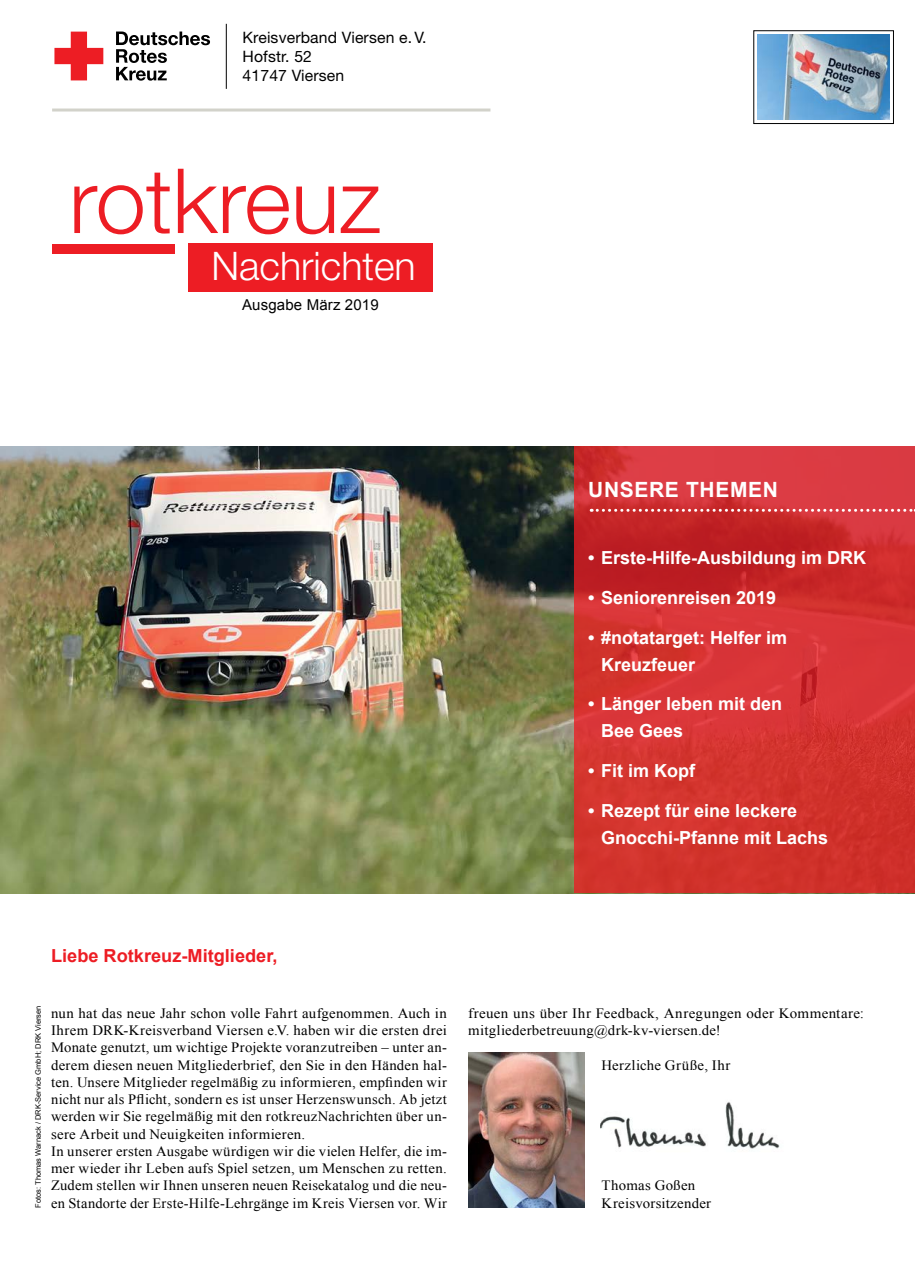
<style>
.page{position:relative;width:915px;height:1263px;background:#fff}
.page>*{position:absolute;margin:0;border:0;box-sizing:border-box;transform-origin:0 0}
.t1{font:300 90px "Helvetica Neue LT Std";color:#ed1d24}
.t2{font:300 39.3px "Helvetica Neue LT Pro";color:#fff}
.t3{font:700 21px "Arial";letter-spacing:.03em;color:#fff}
.t4{font:700 18px/27px "Arial";color:#fff}
.t5{font:700 18px "Arial";color:#ed1d24}
.t6{font:15.75px/19px "Helvetica Neue LT Pro";letter-spacing:.01em;color:#000}
.t7{font:15px "Arial";letter-spacing:.01em;color:#000}
.t8{font:14.25px/17.2px "Times New Roman";letter-spacing:.02em;color:#000;scale:1.04 1}
.t9{font:14.25px/17.2px "Times New Roman";letter-spacing:.02em;color:#000;scale:1.05 1}
.t10{font:7.5px "Arial";color:#000}
</style>
<div class="page">
<img style="left:0;top:446px;width:574px;height:447px">
<img style="left:468px;top:1052px;width:116px;height:156px">
<svg style="left:574px;top:446px;width:340px;height:447px;background:#d23131"></svg>
<svg style="left:591px;top:509px;width:324px;height:3px"></svg>
<div style="left:753px;top:30px;width:140px;height:94px;border:1px solid #000"></div>
<svg style="left:54px;top:32px;width:49px;height:48px"></svg>
<svg style="left:116px;top:32px;width:94px;height:49px"></svg>
<hr style="left:52px;top:109px;width:438px;height:3px;background:#d2d2ca">
<div style="left:188px;top:243px;width:244px;height:49px;background:#ed1d24"></div>
<div style="left:52px;top:245px;width:122px;height:9px;background:#ed1d24"></div>
<hr style="left:226px;top:24px;width:1px;height:65px;background:#000">
<img style="left:757px;top:35px;width:132px;height:85px">
<img style="left:600px;top:1101px;width:180px;height:48px">
<p class="t6" style="left:242px;top:27px;width:185px">Kreisverband Viersen e.V.<br>Hofstr. 52<br>41747 Viersen</p>
<h1 class="t1" style="left:69px;top:146px;width:313px">rotkreuz</h1>
<h2 class="t2" style="left:211px;top:242px;width:206px">Nachrichten</h2>
<p class="t7" style="left:242px;top:295px;width:138px">Ausgabe März 2019</p>
<h3 class="t3" style="left:588px;top:476px;width:188px">Unsere Themen</h3>
<p class="t4" style="left:588px;top:545px;width:279px">• Erste-Hilfe-Ausbildung im DRK</p>
<p class="t4" style="left:588px;top:584px;width:189px">• Seniorenreisen 2019</p>
<p class="t4" style="left:600px;top:624px;width:188px;text-indent:-13px">• #notatarget: Helfer im<br>Kreuzfeuer</p>
<p class="t4" style="left:600px;top:691px;width:183px;text-indent:-13px">• Länger leben mit den<br>Bee Gees</p>
<p class="t4" style="left:588px;top:758px;width:108px">• Fit im Kopf</p>
<p class="t4" style="left:600px;top:797px;width:229px;text-indent:-13px">• Rezept für eine leckere<br>Gnocchi-Pfanne mit Lachs</p>
<p class="t5" style="left:51px;top:944px;width:228px">Liebe Rotkreuz-Mitglieder,</p>
<p class="t10" style="left:33px;top:1208px;width:203px;rotate:-90deg">Fotos: Thomas Warnack / DRK-Service GmbH; DRK Viersen</p>
<p class="t8" style="left:51px;top:1004px;width:382px">nun hat das neue Jahr schon volle Fahrt aufgenommen. Auch in Ihrem DRK-Kreisverband Viersen e.V. haben wir die ersten drei Monate genutzt, um wichtige Projekte voranzutreiben – unter an&shy;derem diesen neuen Mitgliederbrief, den Sie in den Händen hal&shy;ten. Unsere Mitglieder regelmäßig zu informieren, empfinden wir nicht nur als Pflicht, sondern es ist unser Herzenswunsch. Ab jetzt werden wir Sie regelmäßig mit den rotkreuzNachrichten über un&shy;sere Arbeit und Neuigkeiten informieren.<br>In unserer ersten Ausgabe würdigen wir die vielen Helfer, die im&shy;mer wieder ihr Leben aufs Spiel setzen, um Menschen zu retten.<br>Zudem stellen wir Ihnen unseren neuen Reisekatalog und die neu&shy;en Standorte der Erste-Hilfe-Lehrgänge im Kreis Viersen vor. Wir</p>
<p class="t9" style="left:468px;top:1004px;width:378px">freuen uns über Ihr Feedback, Anregungen oder Kommentare: mitgliederbetreuung@drk-kv-viersen.de!</p>
<p class="t8" style="left:601px;top:1056px;width:125px">Herzliche Grüße, Ihr</p>
<p class="t8" style="left:601px;top:1177px;width:107px">Thomas Goßen<br>Kreisvorsitzender</p>
</div>
